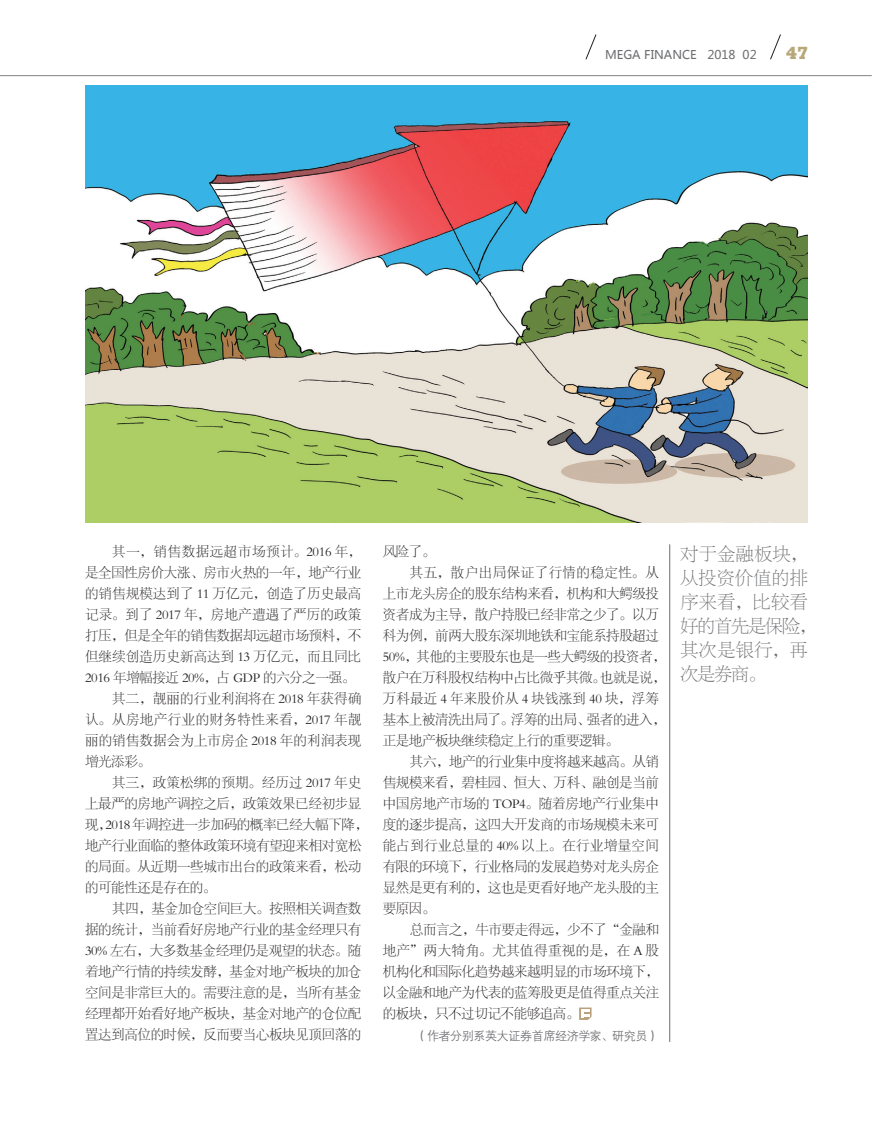
<style>
.page{position:relative;width:893px;height:1127px;background:#fff}
.page>*{position:absolute;margin:0;border:0;box-sizing:border-box;transform-origin:0 0}
.提文{font:18px/24px "FZBSJW GB1 0";letter-spacing:.015em;color:#6c6d70}
.t1{font:800 16.95px "Stymie BT";color:#b8a779}
.正文{font:13.5px/21px "FZSYJW GB1 0";letter-spacing:-.025em;color:#231f20;text-align:justify}
.t2{font:12px "FZZDXJW GB1 0";letter-spacing:-.03em;color:#6c6d70}
.t3{font:12px "Microsoft Ya Hei";color:#6c6d70}
</style>
<div class="page">
<hr style="left:0;top:75px;width:872px;height:1px;background:#808285">
<svg style="left:585px;top:34px;width:12px;height:26px"></svg>
<svg style="left:770px;top:34px;width:11px;height:26px"></svg>
<img style="left:85px;top:85px;width:723px;height:437px">
<svg style="left:579px;top:1007px;width:13px;height:13px"></svg>
<hr style="left:669px;top:544px;width:1px;height:498px;background:#6c6d70">
<p class="t3" style="left:605px;top:47px;width:153px">MEGA FINANCE 2018 02</p>
<p class="t1" style="left:786px;top:43px;width:23px">47</p>
<p class="正文" style="left:85px;top:541px;width:278px;text-indent:27px">其一，销售数据远超市场预计。2016 年，是全国性房价大涨、房市火热的一年，地产行业的销售规模达到了 11 万亿元，创造了历史最高记录。到了 2017 年，房地产遭遇了严厉的政策打压，但是全年的销售数据却远超市场预料，不但继续创造历史新高达到 13 万亿元，而且同比2016 年增幅接近 20%，占 GDP 的六分之一强。</p>
<p class="正文" style="left:85px;top:688px;width:278px;text-indent:27px">其二，靓丽的行业利润将在 2018 年获得确认。从房地产行业的财务特性来看，2017 年靓丽的销售数据会为上市房企 2018 年的利润表现增光添彩。</p>
<p class="正文" style="left:85px;top:772px;width:285px;text-align:left;text-indent:27px">其三，政策松绑的预期。经历过 2017 年史上最严的房地产调控之后，政策效果已经初步显现，2018年调控进一步加码的概率已经大幅下降，地产行业面临的整体政策环境有望迎来相对宽松的局面。从近期一些城市出台的政策来看，松动的可能性还是存在的。</p>
<p class="正文" style="left:85px;top:898px;width:278px;text-indent:27px">其四，基金加仓空间巨大。按照相关调查数据的统计，当前看好房地产行业的基金经理只有30% 左右，大多数基金经理仍是观望的状态。随着地产行情的持续发酵，基金对地产板块的加仓空间是非常巨大的。需要注意的是，当所有基金经理都开始看好地产板块，基金对地产的仓位配置达到高位的时候，反而要当心板块见顶回落的</p>
<p class="正文" style="left:383px;top:541px;width:54px">风险了。</p>
<p class="正文" style="left:383px;top:562px;width:285px;text-align:left;text-indent:27px">其五，散户出局保证了行情的稳定性。从上市龙头房企的股东结构来看，机构和大鳄级投资者成为主导，散户持股已经非常之少了。以万科为例，前两大股东深圳地铁和宝能系持股超过<br>50%，其他的主要股东也是一些大鳄级的投资者，散户在万科股权结构中占比微乎其微。也就是说，万科最近 4 年来股价从 4 块钱涨到 40 块，浮筹基本上被清洗出局了。浮筹的出局、强者的进入，正是地产板块继续稳定上行的重要逻辑。</p>
<p class="正文" style="left:383px;top:751px;width:278px;text-indent:27px">其六，地产的行业集中度将越来越高。从销售规模来看，碧桂园、恒大、万科、融创是当前中国房地产市场的 TOP4。随着房地产行业集中度的逐步提高，这四大开发商的市场规模未来可能占到行业总量的 40% 以上。在行业增量空间有限的环境下，行业格局的发展趋势对龙头房企显然是更有利的，这也是更看好地产龙头股的主要原因。</p>
<p class="正文" style="left:383px;top:919px;width:278px;text-indent:27px">总而言之，牛市要走得远，少不了“金融和地产”两大犄角。尤其值得重视的是，在 A 股机构化和国际化趋势越来越明显的市场环境下，以金融和地产为代表的蓝筹股更是值得重点关注的板块，只不过切记不能够追高。</p>
<p class="t2" style="left:415px;top:1029px;width:245px">（作者分别系英大证券首席经济学家、研究员）</p>
<p class="提文" style="left:680px;top:542px;width:138px">对于金融板块，从投资价值的排序来看，比较看好的首先是保险，其次是银行，再次是券商。</p>
</div>
